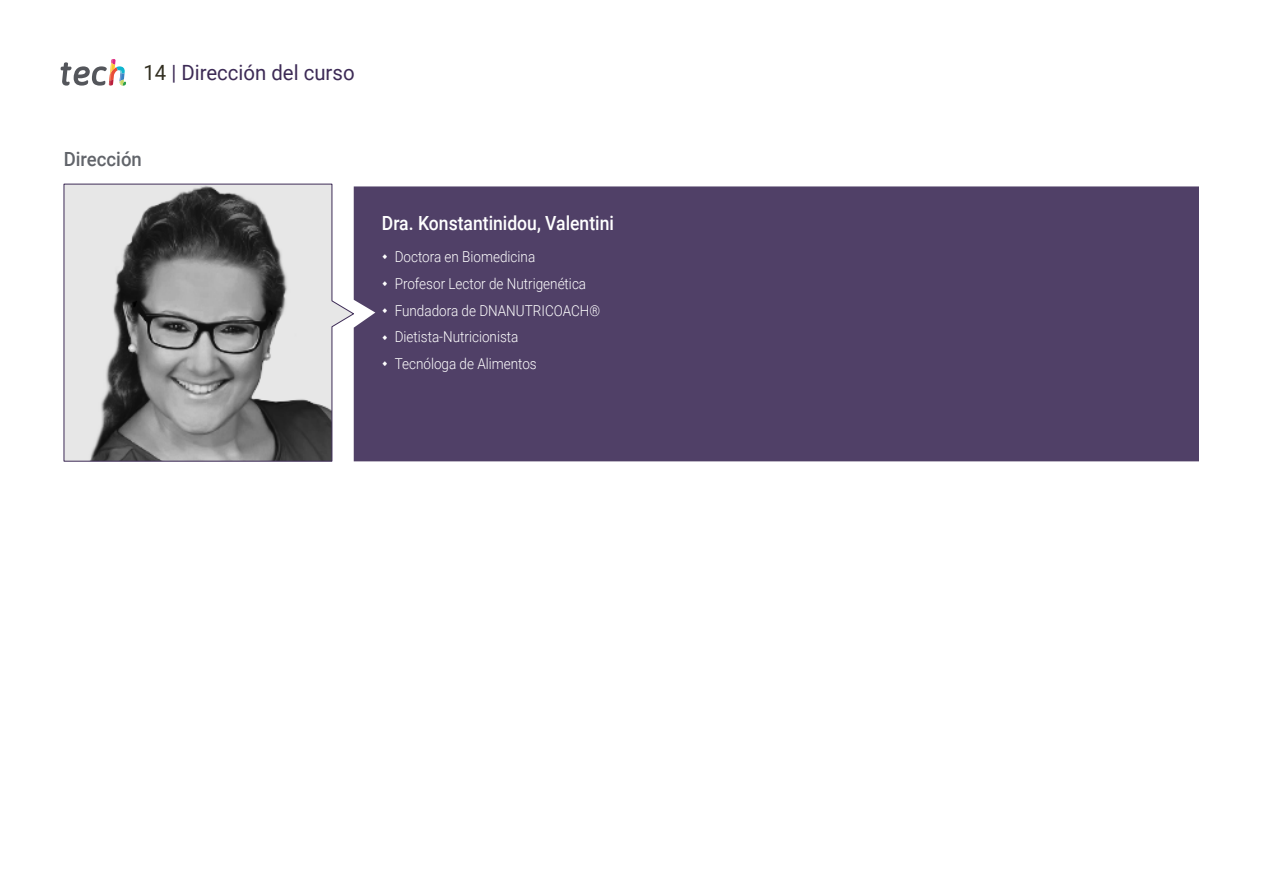
<style>
.page{position:relative;width:1263px;height:893px;background:#fff}
.page>*{position:absolute;margin:0;border:0;box-sizing:border-box;transform-origin:0 0}
.t1{font:21px "Roboto";color:#3d2b56}
.t2{font:500 19.5px "Roboto";color:#fff;scale:.9 1}
.t3{font:500 19.5px "Roboto";color:#61646a;scale:.95 1}
.t4{font:300 15px/26.7px "Roboto";color:#fff;scale:.9 1}
.s1{color:#312e20}
</style>
<div class="page">
<svg style="left:61px;top:59px;width:65px;height:27px"></svg>
<div style="left:354px;top:186px;width:845px;height:275px;background:#504067"></div>
<svg style="left:64px;top:184px;width:290px;height:278px;background:#9e9d9e"></svg>
<svg style="left:383px;top:254px;width:4px;height:5px"></svg>
<svg style="left:383px;top:281px;width:4px;height:5px"></svg>
<svg style="left:383px;top:308px;width:4px;height:5px"></svg>
<svg style="left:383px;top:335px;width:4px;height:5px"></svg>
<svg style="left:383px;top:361px;width:4px;height:5px"></svg>
<h1 class="t1" style="left:144px;top:57px;width:213px"><span class="s1">14</span> | Dirección del curso</h1>
<h2 class="t3" style="left:64px;top:145px;width:84px">Dirección</h2>
<h2 class="t2" style="left:382px;top:210px;width:259px">Dra. Konstantinidou, Valentini</h2>
<p class="t4" style="left:395px;top:243px;width:230px">Doctora en Biomedicina<br>Profesor Lector de Nutrigenética<br>Fundadora de DNANUTRICOACH®<br>Dietista-Nutricionista<br>Tecnóloga de Alimentos</p>
</div>
